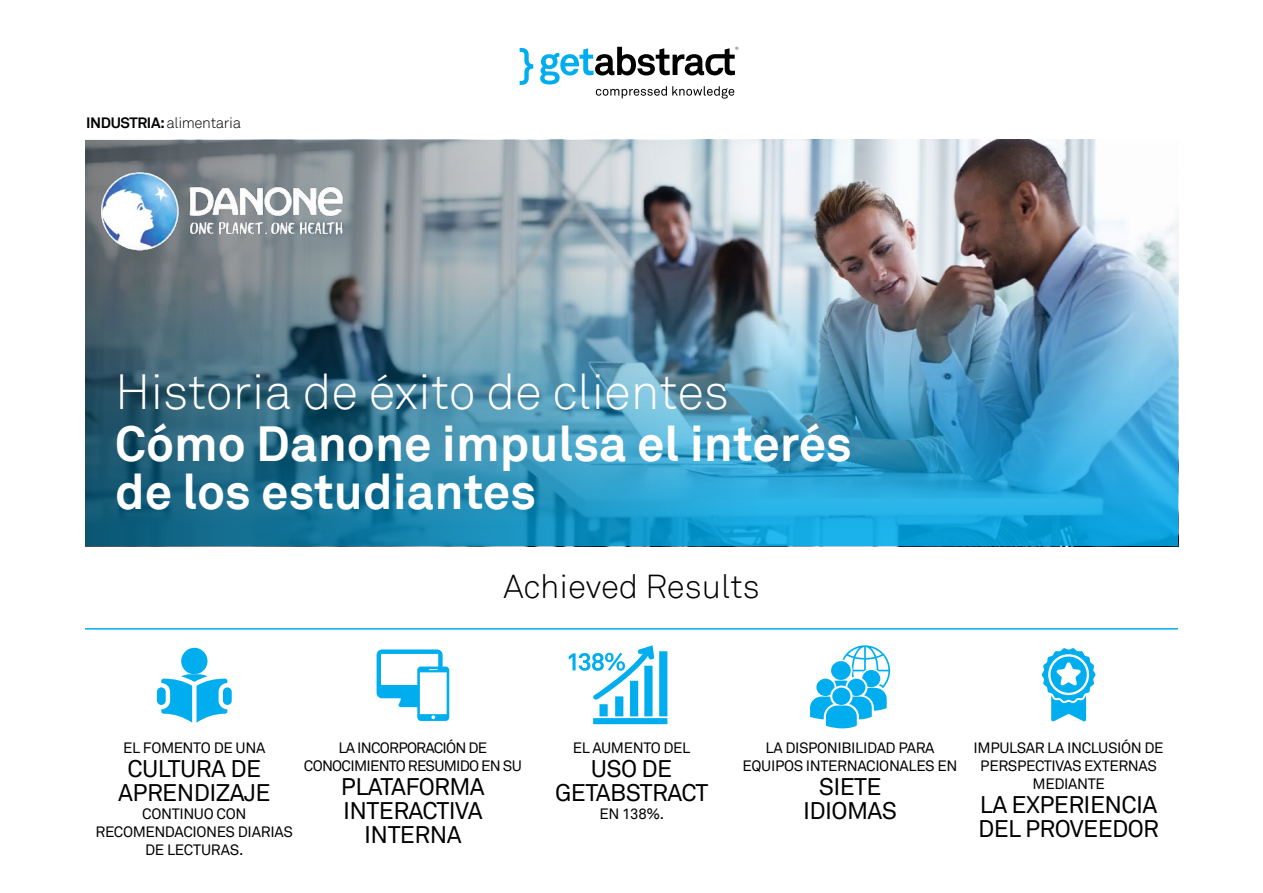
<style>
.page{position:relative;width:1263px;height:893px;background:#fff}
.page>*{position:absolute;margin:0;border:0;box-sizing:border-box;transform-origin:0 0}
.t1{font:700 49.35px/48px "Akkurat";color:#fff}
.t2{font:300 49.35px "Akkurat";color:#fff}
.t3{font:300 33.15px "Akkurat";color:#000}
.t4{font:24px/24px "Akkurat";letter-spacing:-.025em;color:#000;text-align:center}
.t5{font:15px/18px "Akkurat";letter-spacing:-.025em;color:#000;text-align:center}
.t6{font:15px/18px "Akkurat";letter-spacing:-.05em;color:#000;text-align:center}
.t7{font:300 15px "Akkurat";letter-spacing:-.025em;color:#000}
.s1{font-weight:700}
</style>
<div class="page">
<img style="left:758px;top:140px;width:421px;height:406px">
<img style="left:758px;top:267px;width:420px;height:279px">
<img style="left:85px;top:140px;width:673px;height:406px">
<hr style="left:85px;top:628px;width:1093px;height:2px;background:#00aeef">
<svg style="left:520px;top:48px;width:13px;height:37px"></svg>
<svg style="left:540px;top:47px;width:198px;height:52px"></svg>
<svg style="left:377px;top:649px;width:72px;height:72px"></svg>
<svg style="left:810px;top:645px;width:80px;height:83px"></svg>
<svg style="left:1042px;top:648px;width:53px;height:74px"></svg>
<div style="left:181px;top:648px;width:26px;height:26px;background:#00aeef;border-radius:50%"></div>
<div style="left:223px;top:687px;width:9px;height:18px;background:#00aeef;border-radius:4px"></div>
<div style="left:157px;top:687px;width:9px;height:18px;background:#00aeef;border-radius:4px"></div>
<svg style="left:161px;top:674px;width:66px;height:49px"></svg>
<img style="left:85px;top:147px;width:284px;height:127px">
<svg style="left:569px;top:645px;width:98px;height:79px"></svg>
<p class="t7" style="left:86px;top:114px;width:157px"><span class="s1">INDUSTRIA:</span> alimentaria</p>
<h1 class="t2" style="left:115px;top:363px;width:616px">Historia de éxito de clientes</h1>
<h1 class="t1" style="left:115px;top:420px;width:738px">Cómo Danone impulsa el interés de los estudiantes</h1>
<h2 class="t3" style="left:503px;top:567px;width:258px">Achieved Results</h2>
<p class="t5" style="left:123px;top:739px;width:144px">EL FOMENTO DE UNA</p>
<h3 class="t4" style="left:118px;top:757px;width:154px">CULTURA DE<br>APRENDIZAJE</h3>
<p class="t5" style="left:96px;top:805px;width:199px">CONTINUO CON<br>RECOMENDACIONES DIARIAS<br>DE LECTURAS.</p>
<p class="t6" style="left:304px;top:739px;width:219px">LA INCORPORACIÓN DE<br>CONOCIMIENTO RESUMIDO EN SU</p>
<h3 class="t4" style="left:341px;top:775px;width:145px">PLATAFORMA<br>INTERACTIVA<br>INTERNA</h3>
<p class="t5" style="left:573px;top:739px;width:119px">EL AUMENTO DEL</p>
<h3 class="t4" style="left:555px;top:757px;width:155px">USO DE<br>GETABSTRACT</h3>
<p class="t5" style="left:599px;top:805px;width:66px">EN 138%.</p>
<p class="t5" style="left:743px;top:739px;width:216px">LA DISPONIBILIDAD PARA<br>EQUIPOS INTERNACIONALES EN</p>
<h3 class="t4" style="left:803px;top:775px;width:95px">SIETE<br>IDIOMAS</h3>
<p class="t5" style="left:973px;top:739px;width:192px">IMPULSAR LA INCLUSIÓN DE<br>PERSPECTIVAS EXTERNAS<br>MEDIANTE</p>
<h3 class="t4" style="left:978px;top:793px;width:182px;text-align:left">LA EXPERIENCIA<br>DEL PROVEEDOR</h3>
</div>
